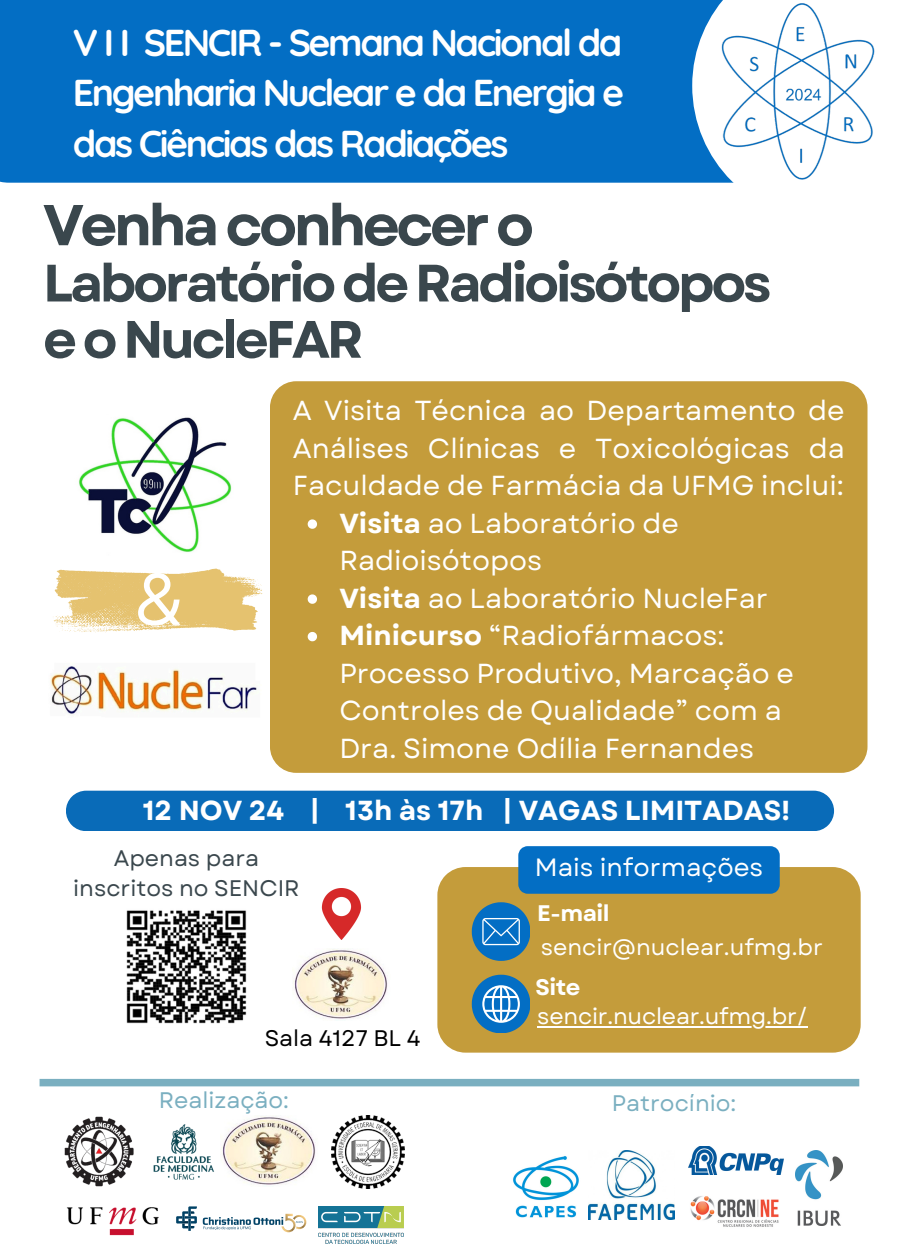
<style>
.page{position:relative;width:900px;height:1260px;background:#fff}
.page>*{position:absolute;margin:0;border:0;box-sizing:border-box;transform-origin:0 0}
.t1{font:67.5px "Open Sauce One";color:#fff}
.t2{font:700 57.5px "Garet";letter-spacing:-.065em;color:#3a474d}
.t3{font:700 52.5px/56.2px "Garet";letter-spacing:-.065em;color:#3a474d}
.t4{font:700 37.5px/50.5px "Quicksand";letter-spacing:-.065em;color:#fff;text-align:justify}
.t5{font:27.5px/37.5px "Garet";color:#fff}
.t6{font:700 27.5px "Garet";color:#fff}
.t7{font:25px "Garet";color:#fff}
.t8{font:22.5px "Garet";letter-spacing:-.005em;color:#fff}
.t9{font:22.5px/30px "Garet";color:#3a474d;text-align:center}
.t10{font:22.5px "Garet";color:#7aafc0}
.t11{font:22.5px "Garet";color:#000}
.t12{font:700 22.5px "Garet";letter-spacing:-.02em;color:#fff}
.s1{font-weight:700}
</style>
<div class="page">
<div style="left:437px;top:867px;width:424px;height:186px;background:#c49c3b"></div>
<div style="left:518px;top:846px;width:262px;height:48px;background:#036ec4"></div>
<div style="left:0;top:0;width:897px;height:183px;background:#036ec4"></div>
<div style="left:692px;top:0;width:208px;height:221px;background:#fff"></div>
<img style="left:696px;top:0;width:179px;height:183px">
<img style="left:321px;top:888px;width:41px;height:52px">
<img style="left:50px;top:632px;width:214px;height:159px">
<div style="left:66px;top:791px;width:768px;height:40px;background:#096bb8"></div>
<div style="left:270px;top:381px;width:598px;height:392px;background:#c49c3b;border-radius:26px"></div>
<img style="left:126px;top:910px;width:121px;height:114px">
<img style="left:64px;top:1116px;width:70px;height:71px">
<img style="left:153px;top:1124px;width:61px;height:56px">
<img style="left:796px;top:1150px;width:47px;height:75px">
<img style="left:221px;top:1116px;width:95px;height:69px">
<img style="left:319px;top:1206px;width:84px;height:38px">
<img style="left:513px;top:1156px;width:66px;height:62px">
<img style="left:66px;top:1207px;width:93px;height:29px">
<img style="left:690px;top:1196px;width:89px;height:31px">
<img style="left:688px;top:1146px;width:96px;height:29px">
<svg style="left:176px;top:1206px;width:21px;height:25px"></svg>
<svg style="left:203px;top:1214px;width:103px;height:18px"></svg>
<img style="left:588px;top:1150px;width:86px;height:70px">
<img style="left:331px;top:1115px;width:73px;height:73px">
<img style="left:293px;top:949px;width:95px;height:70px">
<div style="left:40px;top:1079px;width:819px;height:7px;background:#7aafc0"></div>
<svg style="left:472px;top:902px;width:58px;height:58px;background:#3c82ac"></svg>
<svg style="left:472px;top:975px;width:58px;height:58px;background:#528eb2"></svg>
<svg style="left:53px;top:569px;width:210px;height:63px"></svg>
<img style="left:78px;top:417px;width:154px;height:135px">
<hr style="left:537px;top:1026px;width:271px;height:2px;background:#fff">
<svg style="left:308px;top:519px;width:9px;height:10px"></svg>
<svg style="left:308px;top:594px;width:9px;height:10px"></svg>
<svg style="left:308px;top:632px;width:9px;height:9px"></svg>
<p class="t4" style="left:73px;top:16px;width:553px">V I I SENCIR - Semana Nacional da Engenharia Nuclear e da Energia e das Ciências das Radiações</p>
<p class="t2" style="left:43px;top:184px;width:493px">Venha conhecer o</p>
<p class="t3" style="left:43px;top:255px;width:730px">Laboratório de Radioisótopos e o NucleFAR</p>
<p class="t1" style="left:134px;top:557px;width:51px">&amp;</p>
<h5 class="t5" style="left:293px;top:392px;width:554px;text-align:justify">A Visita Técnica ao Departamento de Análises Clínicas e Toxicológicas da Faculdade de Farmácia da UFMG inclui:</h5>
<p class="t5" style="left:339px;top:504px;width:341px"><span class="s1">Visita</span> ao Laboratório de<br>Radioisótopos</p>
<p class="t5" style="left:339px;top:579px;width:430px"><span class="s1">Visita</span> ao Laboratório NucleFar</p>
<p class="t5" style="left:339px;top:617px;width:456px"><span class="s1">Minicurso</span> “Radiofármacos:<br>Processo Produtivo, Marcação e<br>Controles de Qualidade” com a<br>Dra. Simone Odília Fernandes</p>
<p class="t6" style="left:143px;top:790px;width:649px">12 NOV 24 | 13h às 17h | VAGAS LIMITADAS!</p>
<p class="t9" style="left:73px;top:844px;width:228px">Apenas para inscritos no SENCIR</p>
<p class="t11" style="left:265px;top:1021px;width:157px">Sala 4127 BL 4</p>
<h2 class="t7" style="left:535px;top:849px;width:230px">Mais informações</h2>
<p class="t12" style="left:537px;top:897px;width:74px">E-mail</p>
<p class="t8" style="left:541px;top:931px;width:284px">sencir@nuclear.ufmg.br</p>
<h5 class="t12" style="left:535px;top:971px;width:47px">Site</h5>
<p class="t8" style="left:537px;top:1000px;width:272px">sencir.nuclear.ufmg.br/</p>
<p class="t10" style="left:159px;top:1084px;width:132px">Realização:</p>
<p class="t10" style="left:612px;top:1087px;width:126px">Patrocínio:</p>
</div>
